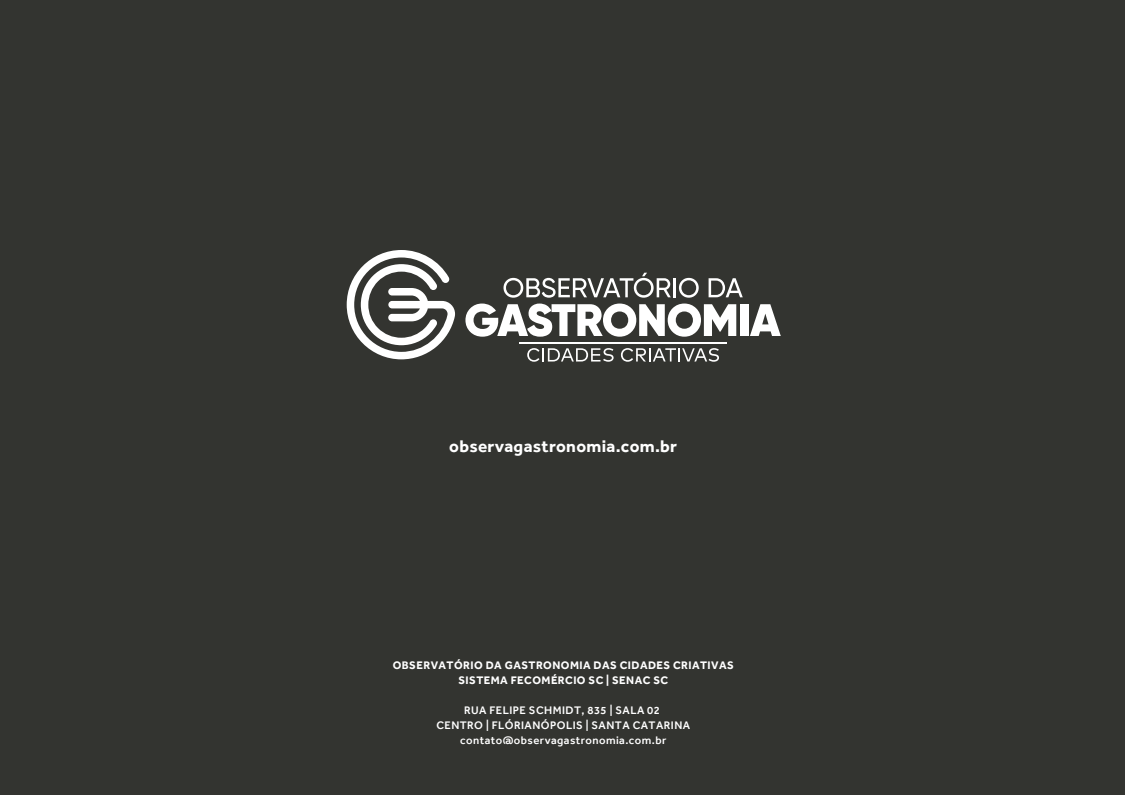
<style>
.page{position:relative;width:1125px;height:795px;background:#333430}
.page>*{position:absolute;margin:0;border:0;box-sizing:border-box;transform-origin:0 0}
.t1{font:700 17.38px "Effra";letter-spacing:.015em;color:#fff}
.t2{font:500 11.25px/15px "Effra";letter-spacing:.04em;color:#fff;text-align:center}
.t3{font:700 11.25px/15px "Effra";letter-spacing:.04em;color:#fff;text-align:center}
</style>
<div class="page">
<svg style="left:347px;top:250px;width:108px;height:109px"></svg>
<hr style="left:519px;top:342px;width:208px;height:1px;background:#fff">
<svg style="left:465px;top:304px;width:271px;height:33px"></svg>
<div style="left:740px;top:304px;width:9px;height:32px;background:#fff"></div>
<svg style="left:750px;top:304px;width:31px;height:32px"></svg>
<svg style="left:504px;top:273px;width:167px;height:25px"></svg>
<hr style="left:673px;top:278px;width:3px;height:19px;background:#fff">
<svg style="left:679px;top:278px;width:20px;height:20px"></svg>
<svg style="left:709px;top:278px;width:34px;height:19px"></svg>
<svg style="left:527px;top:348px;width:87px;height:14px"></svg>
<svg style="left:621px;top:348px;width:98px;height:14px"></svg>
<h1 class="t1" style="left:449px;top:437px;width:229px">observagastronomia.com.br</h1>
<p class="t3" style="left:393px;top:657px;width:343px">OBSERVATÓRIO DA GASTRONOMIA DAS CIDADES CRIATIVAS<br>SISTEMA FECOMÉRCIO SC | SENAC SC</p>
<p class="t2" style="left:436px;top:702px;width:255px">RUA FELIPE SCHMIDT, 835 | SALA 02<br>CENTRO | FLÓRIANÓPOLIS | SANTA CATARINA contato@observagastronomia.com.br</p>
</div>
